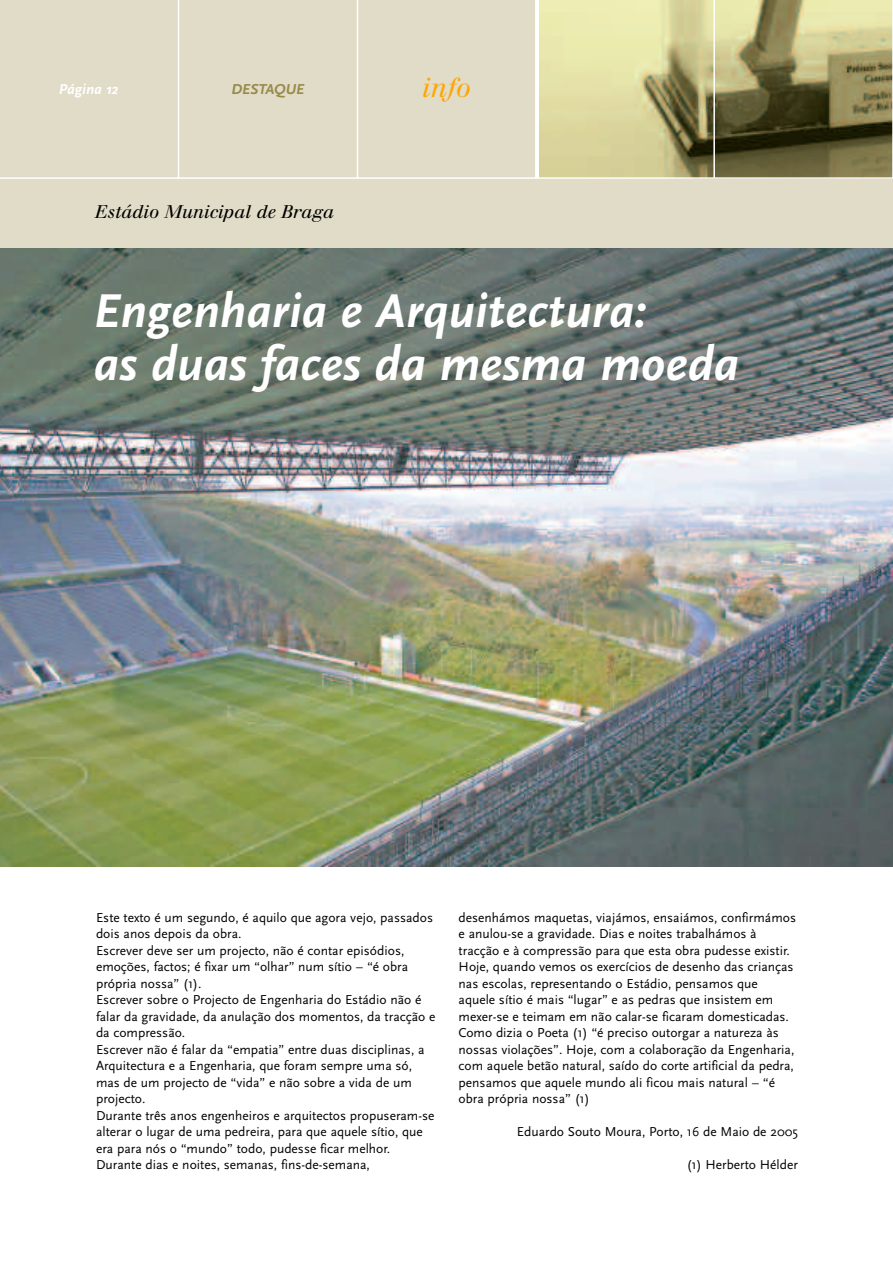
<style>
.page{position:relative;width:893px;height:1263px;background:#fff}
.page>*{position:absolute;margin:0;border:0;box-sizing:border-box;transform-origin:0 0}
.t1{font:italic 700 49.5px/52.5px "Scala Sans";color:#fff}
.t2{font:italic 27px "Walbaum";color:#ffa605}
.t3{font:italic 18px "Walbaum";color:#000}
.t4{font:italic 700 15px "Scala Sans";color:#fff}
.t5{font:italic 700 15px "Scala Sans";color:#998948}
.t6{font:13.5px/16.5px "Scala Sans";color:#000}
</style>
<div class="page">
<img style="left:0;top:248px;width:893px;height:618px">
<div style="left:0;top:0;width:893px;height:248px;background:#e0dcc8"></div>
<img style="left:540px;top:0;width:352px;height:177px">
<hr style="left:0;top:177px;width:893px;height:2px;background:#fff">
<hr style="left:713px;top:0;width:2px;height:178px;background:#fff">
<hr style="left:892px;top:0;width:1px;height:178px;background:#fff">
<hr style="left:535px;top:0;width:2px;height:178px;background:#fff">
<hr style="left:357px;top:0;width:1px;height:178px;background:#fff">
<hr style="left:178px;top:0;width:1px;height:178px;background:#fff">
<p class="t4" style="left:59px;top:80px;width:61px">Página 12</p>
<p class="t5" style="left:232px;top:80px;width:74px">DESTAQUE</p>
<h2 class="t2" style="left:422px;top:77px;width:51px">info</h2>
<h3 class="t3" style="left:95px;top:205px;width:241px">Estádio Municipal de Braga</h3>
<h1 class="t1" style="left:94px;top:284px;width:647px">Engenharia e Arquitectura:<br>as duas faces da mesma moeda</h1>
<p class="t6" style="left:96px;top:909px;width:341px">Este texto é um segundo, é aquilo que agora vejo, passados dois anos depois da obra.<br>Escrever deve ser um projecto, não é contar episódios, emoções, factos; é fixar um “olhar” num sítio – “é obra própria nossa” (1).<br>Escrever sobre o Projecto de Engenharia do Estádio não é falar da gravidade, da anulação dos momentos, da tracção e da compressão.<br>Escrever não é falar da “empatia” entre duas disciplinas, a Arquitectura e a Engenharia, que foram sempre uma só, mas de um projecto de “vida” e não sobre a vida de um projecto.<br>Durante três anos engenheiros e arquitectos propuseram-se alterar o lugar de uma pedreira, para que aquele sítio, que era para nós o “mundo” todo, pudesse ficar melhor.<br>Durante dias e noites, semanas, fins-de-semana,</p>
<p class="t6" style="left:459px;top:909px;width:339px">desenhámos maquetas, viajámos, ensaiámos, confirmámos e anulou-se a gravidade. Dias e noites trabalhámos à tracção e à compressão para que esta obra pudesse existir.<br>Hoje, quando vemos os exercícios de desenho das crianças nas escolas, representando o Estádio, pensamos que aquele sítio é mais “lugar” e as pedras que insistem em mexer-se e teimam em não calar-se ficaram domesticadas.<br>Como dizia o Poeta (1) “é preciso outorgar a natureza às nossas violações”. Hoje, com a colaboração da Engenharia, com aquele betão natural, saído do corte artificial da pedra, pensamos que aquele mundo ali ficou mais natural – “é obra própria nossa” (1)</p>
<p class="t6" style="left:517px;top:1123px;width:283px">Eduardo Souto Moura, Porto, 16 de Maio de 2005</p>
<p class="t6" style="left:687px;top:1156px;width:113px">(1) Herberto Hélder</p>
</div>
